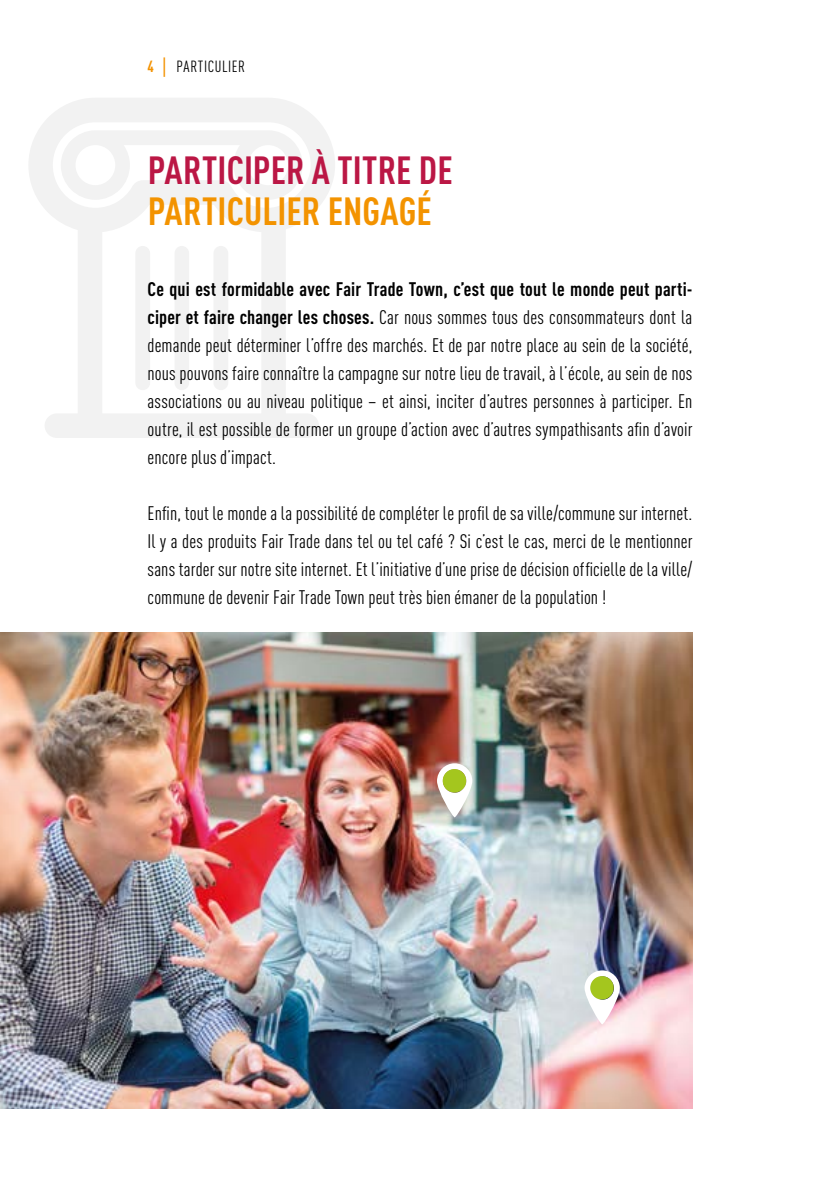
<style>
.page{position:relative;width:840px;height:1191px;background:#fff}
.page>*{position:absolute;margin:0;border:0;box-sizing:border-box;transform-origin:0 0}
.t1{font:700 condensed 38.8px "DINOT";letter-spacing:.005em;color:#bb1745}
.t2{font:700 condensed 38.8px "DINOT";letter-spacing:.005em;color:#f39300}
.t3{font:condensed 19.4px/28px "DINOT";letter-spacing:.005em;color:#000;text-align:justify}
.t4{font:condensed 16px "DINOT";letter-spacing:.035em;color:#000}
.s1{font-weight:700;color:#f39200}
.s2{font-family:"Arial";font-weight:700;font-stretch:normal;color:#f39200}
.s3{font-weight:700}
</style>
<div class="page">
<svg style="left:29px;top:98px;width:306px;height:340px"></svg>
<img style="left:0;top:632px;width:692px;height:476px">
<svg style="left:584px;top:970px;width:35px;height:54px"></svg>
<div style="left:590px;top:976px;width:23px;height:23px;background:#a4c61e;border-radius:50%"></div>
<svg style="left:437px;top:763px;width:35px;height:54px"></svg>
<div style="left:442px;top:769px;width:24px;height:23px;background:#a4c61e;border-radius:50%"></div>
<p class="t4" style="left:147px;top:57px;width:99px"><span class="s1">4</span> <span class="s2">│</span> PARTICULIER</p>
<h1 class="t1" style="left:148px;top:147px;width:306px">Participer à titre de</h1>
<h1 class="t2" style="left:148px;top:187px;width:285px">particulier engagé</h1>
<p class="t3" style="left:147px;top:275px;width:546px"><span class="s3">Ce qui est formidable avec Fair Trade Town, c’est que tout le monde peut parti&shy;ciper et faire changer les choses.</span> Car nous sommes tous des consommateurs dont la demande peut déterminer l’offre des marchés. Et de par notre place au sein de la société, nous pouvons faire connaître la campagne sur notre lieu de travail, à l’école, au sein de nos associations ou au niveau politique – et ainsi, inciter d’autres personnes à participer. En outre, il est possible de former un groupe d’action avec d’autres sympathisants afin d’avoir encore plus d’impact.</p>
<p class="t3" style="left:147px;top:499px;width:546px">Enfin, tout le monde a la possibilité de compléter le profil de sa ville/commune sur internet.<br>Il y a des produits Fair Trade dans tel ou tel café ? Si c’est le cas, merci de le mentionner sans tarder sur notre site internet. Et l’initiative d’une prise de décision officielle de la ville/ commune de devenir Fair Trade Town peut très bien émaner de la population !</p>
</div>
